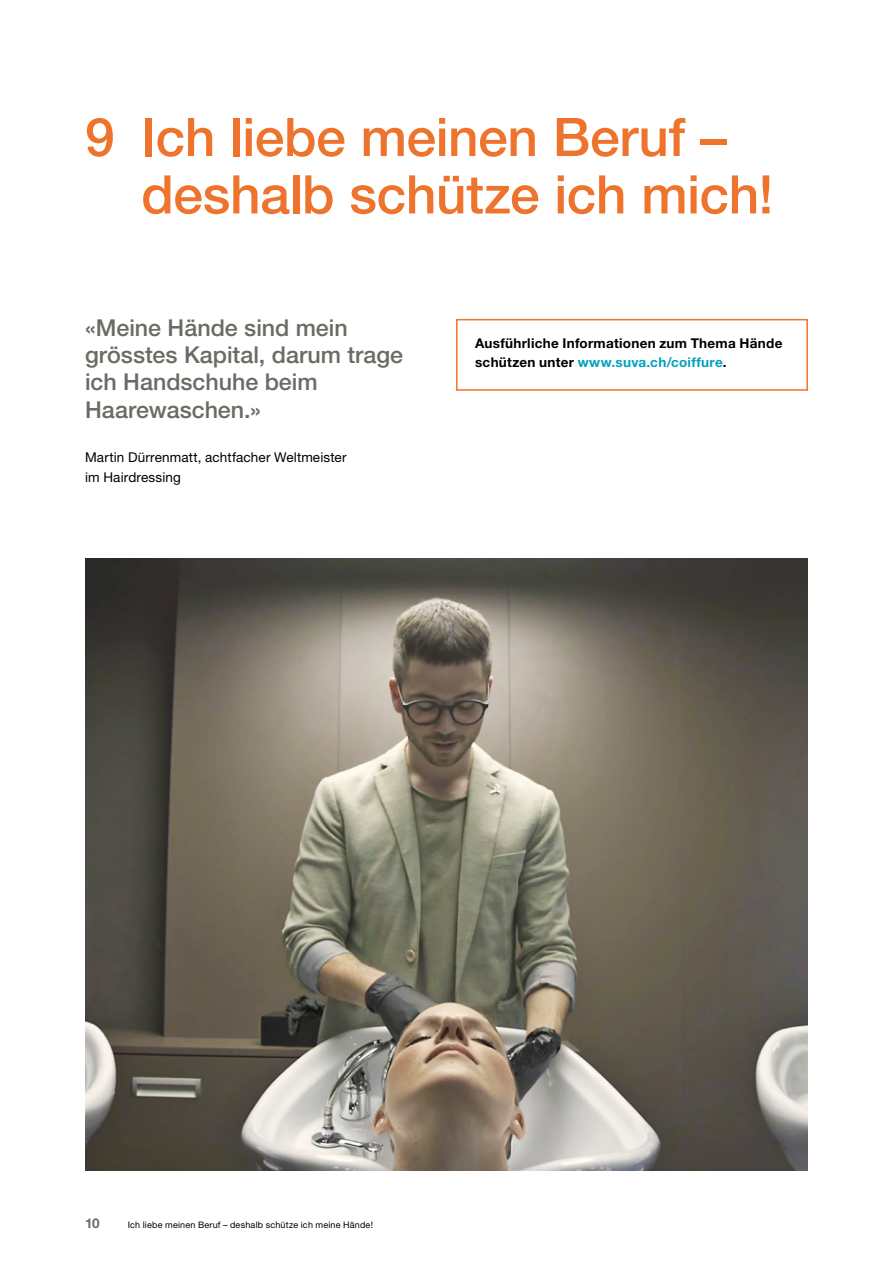
<style>
.page{position:relative;width:893px;height:1263px;background:#fff}
.page>*{position:absolute;margin:0;border:0;box-sizing:border-box;transform-origin:0 0}
.t1{font:500 53.25px/57.4px "Helvetica Neue LT Std";letter-spacing:-.005em;color:#ee742d}
.t2{font:500 23.25px/27.5px "Helvetica Neue LT Std";color:#6d6a63}
.t3{font:700 13.5px/19.2px "Helvetica Neue LT Std";letter-spacing:.02em;color:#000}
.t4{font:13.5px/19.2px "Helvetica Neue LT Std";letter-spacing:.01em;color:#000}
.t5{font:700 13.5px "Helvetica Neue LT Std";color:#6d6a63}
.t6{font:9px "Helvetica Neue LT Std";letter-spacing:.025em;color:#000}
.s1{color:#00a2bc}
</style>
<div class="page">
<img style="left:85px;top:558px;width:723px;height:612px">
<div style="left:456px;top:319px;width:352px;height:72px;border:2px solid #ee742d"></div>
<h1 class="t1" style="left:141px;top:108px;width:633px;text-indent:-56px">9 Ich liebe meinen Beruf – deshalb schütze ich mich!</h1>
<p class="t2" style="left:85px;top:313px;width:320px">«Meine Hände sind mein grösstes Kapital, darum trage ich Handschuhe beim<br>Haarewaschen.»</p>
<p class="t4" style="left:85px;top:448px;width:263px">Martin Dürrenmatt, achtfacher Weltmeister im Hairdressing</p>
<p class="t3" style="left:475px;top:333px;width:309px">Ausführliche Informationen zum Thema Hände schützen unter <span class="s1">www.suva.ch/coiffure</span>.</p>
<p class="t5" style="left:85px;top:1215px;width:16px">10</p>
<p class="t6" style="left:128px;top:1219px;width:247px">Ich liebe meinen Beruf – deshalb schütze ich meine Hände!</p>
</div>
